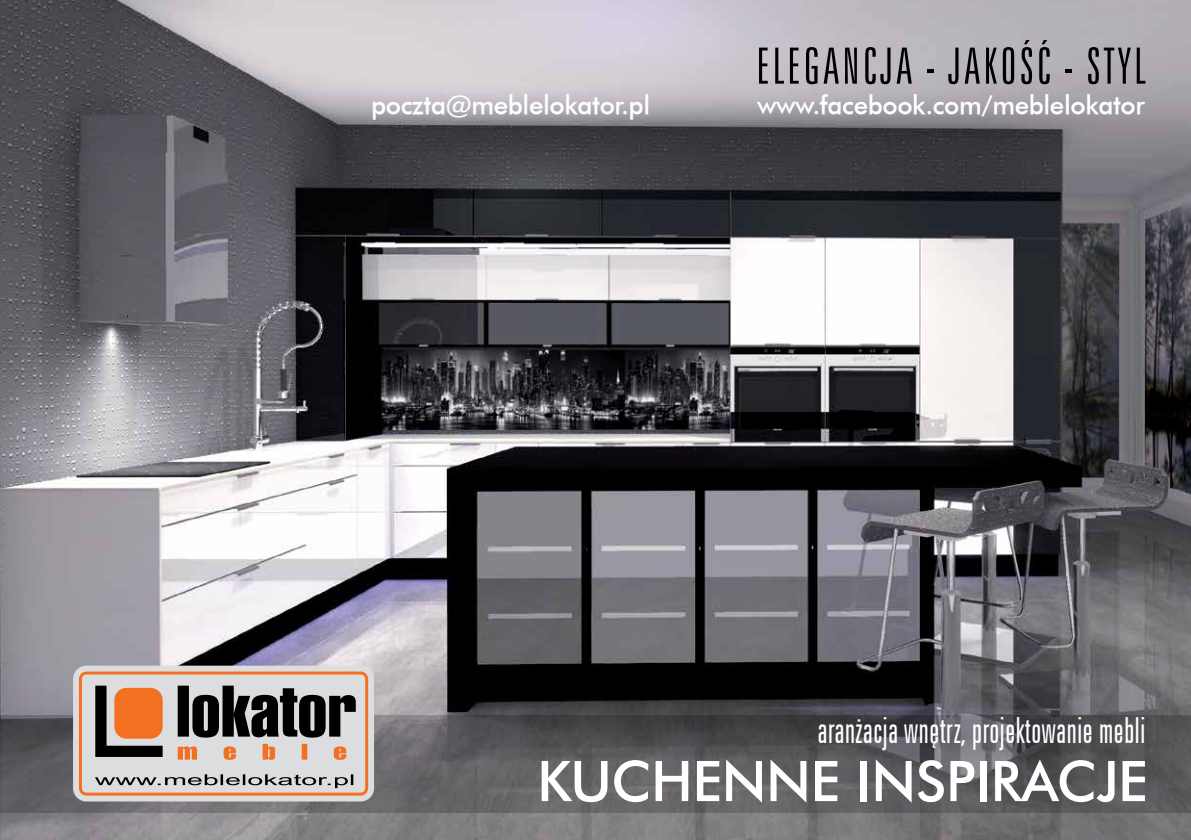
<style>
.page{position:relative;width:1191px;height:840px;background:#fff}
.page>*{position:absolute;margin:0;border:0;box-sizing:border-box;transform-origin:0 0}
.t1{font:56px "Futura Md AT";letter-spacing:-.01em;color:#fff}
.t2{font:50px "Zurich Lt X Cn AT";letter-spacing:.06em;color:#000}
.t3{font:36px "Zurich Lt X Cn AT";color:#fff}
.t4{font:26px "Futura Md AT";letter-spacing:-.015em;color:#fff}
</style>
<div class="page">
<img style="left:0;top:0;width:1191px;height:839px">
<svg style="left:0;top:714px;width:1191px;height:98px"></svg>
<div style="left:73px;top:665px;width:301px;height:136px;background:#dcddde;border-radius:13px"></div>
<svg style="left:79px;top:671px;width:289px;height:124px;fill:#f36f21"></svg>
<div style="left:82px;top:674px;width:283px;height:118px;background:#dcddde;border-radius:4px"></div>
<svg style="left:178px;top:743px;width:168px;height:16px"></svg>
<svg style="left:178px;top:685px;width:178px;height:52px"></svg>
<svg style="left:95px;top:685px;width:68px;height:71px"></svg>
<div style="left:114px;top:687px;width:49px;height:51px;background:#f36f21;border-radius:12px"></div>
<svg style="left:95px;top:774px;width:258px;height:13px"></svg>
<h2 class="t2" style="left:756px;top:39px;width:391px">ELEGANCJA - JAKOŚĆ - STYL</h2>
<p class="t4" style="left:371px;top:89px;width:280px">poczta@meblelokator.pl</p>
<p class="t4" style="left:757px;top:89px;width:389px">www.facebook.com/meblelokator</p>
<h3 class="t3" style="left:817px;top:710px;width:329px">aranżacja wnętrz, projektowanie mebli</h3>
<h1 class="t1" style="left:537px;top:748px;width:612px">KUCHENNE INSPIRACJE</h1>
</div>
